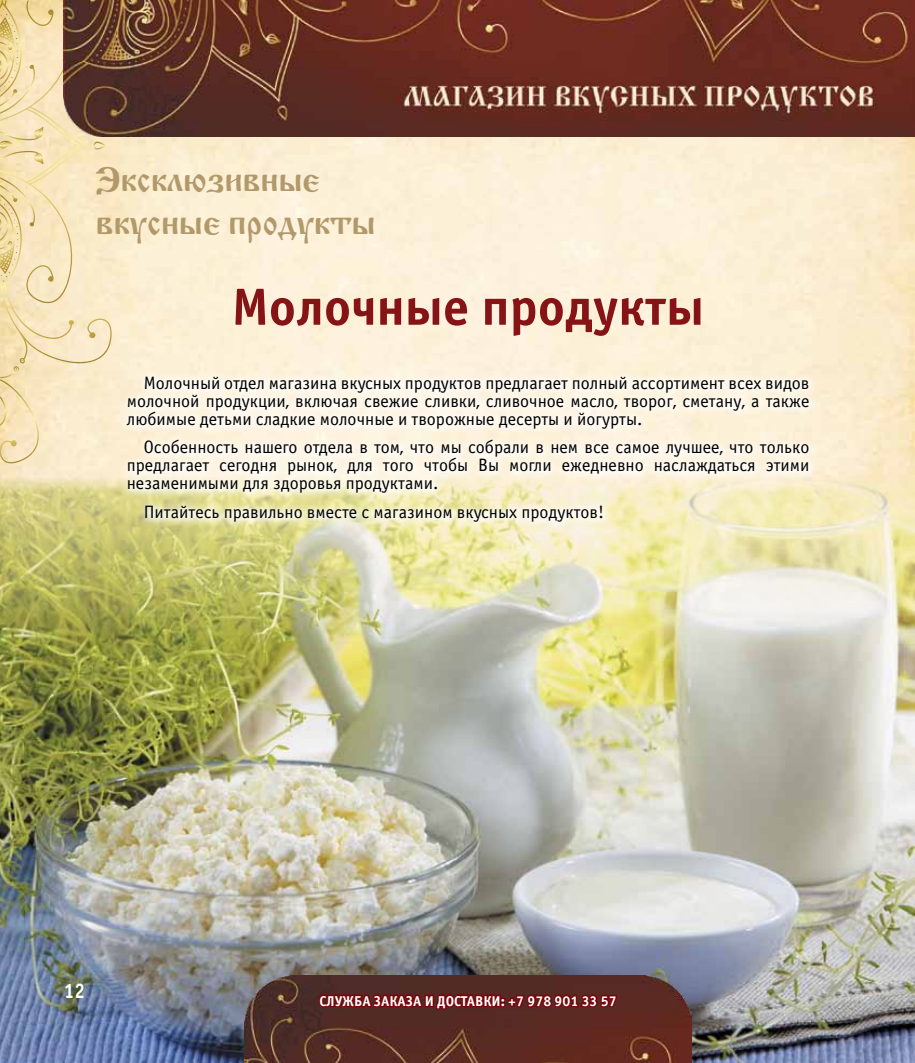
<style>
.page{position:relative;width:915px;height:1063px;background:#fff}
.page>*{position:absolute;margin:0;border:0;box-sizing:border-box;transform-origin:0 0}
.t1{font:700 52.5px "Officina Sans C";color:#861316}
.t2{font:36px/43.2px "Cyrillic Old";color:#b2996b}
.t3{font:700 21px "Officina Sans CTT";color:#fff;scale:.9 1}
.t4{font:18px/18px "Officina Sans C";color:#000;text-align:justify}
.t5{font:700 14.25px "Officina Sans C";color:#fff}
</style>
<div class="page">
<img style="left:0;top:0;width:915px;height:1063px">
<svg style="left:0;top:1px;width:112px;height:462px;background:#f5e3b9"></svg>
<img style="left:63px;top:0;width:851px;height:136px">
<img style="left:0;top:472px;width:914px;height:591px">
<img style="left:245px;top:976px;width:446px;height:87px">
<img style="left:317px;top:921px;width:302px;height:142px">
<div style="left:120px;top:369px;width:699px;height:163px;background:#fff;opacity:.9"></div>
<h2 class="t2" style="left:96px;top:158px;width:281px">Эксклюзивные вкусные продукты</h2>
<h1 class="t1" style="left:232px;top:277px;width:473px">Молочные продукты</h1>
<p class="t4" style="left:127px;top:374px;width:684px;text-indent:17px">Молочный отдел магазина вкусных продуктов предлагает полный ассортимент всех видов молочной продукции, включая свежие сливки, сливочное масло, творог, сметану, а также любимые детьми сладкие молочные и творожные десерты и йогурты.</p>
<p class="t4" style="left:127px;top:439px;width:684px;text-indent:17px">Особенность нашего отдела в том, что мы собрали в нем все самое лучшее, что только предлагает сегодня рынок, для того чтобы Вы могли ежедневно наслаждаться этими незаменимыми для здоровья продуктами.</p>
<p class="t4" style="left:144px;top:503px;width:461px">Питайтесь правильно вместе с магазином вкусных продуктов!</p>
<p class="t3" style="left:64px;top:979px;width:25px">12</p>
<p class="t5" style="left:319px;top:993px;width:298px">СЛУЖБА ЗАКАЗА И ДОСТАВКИ: +7 978 901 33 57</p>
</div>
